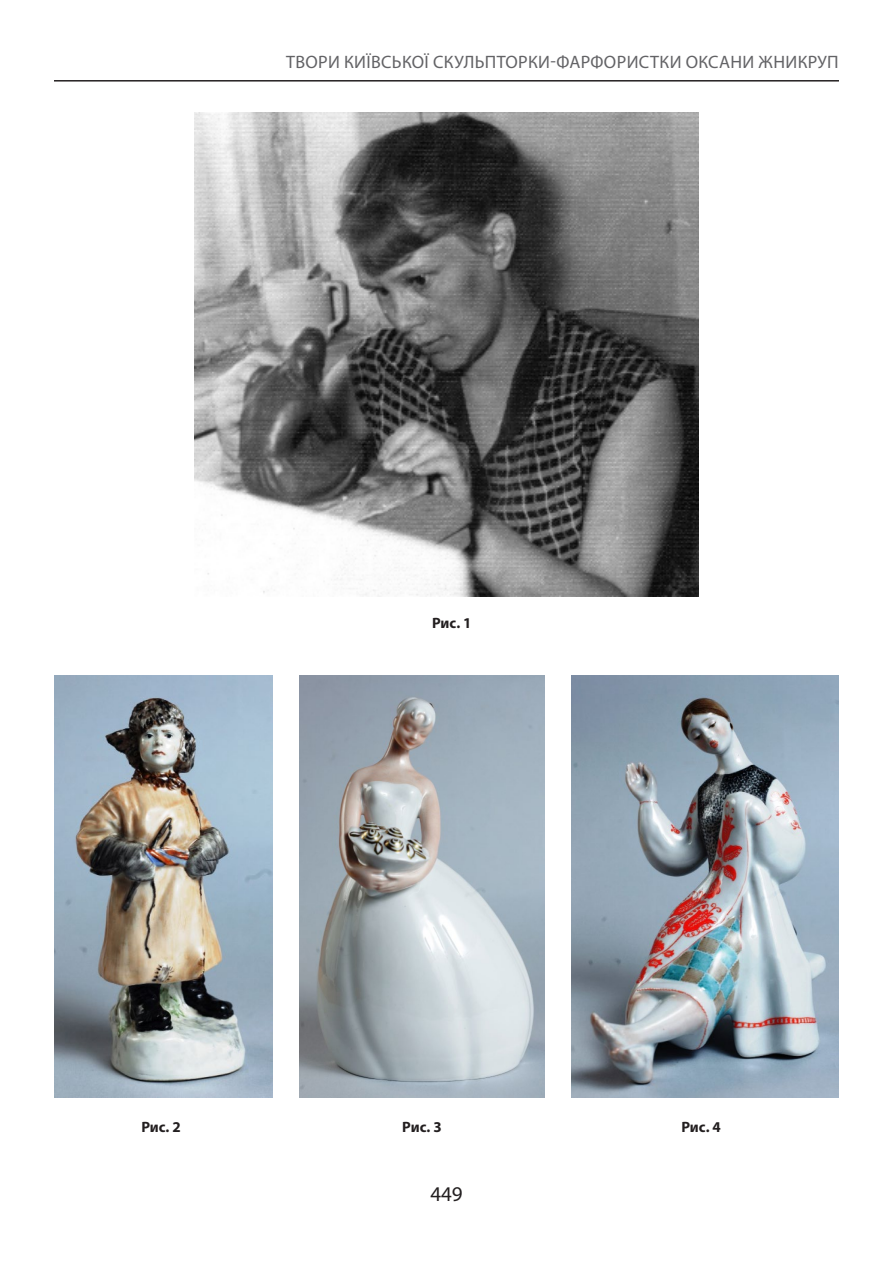
<style>
.page{position:relative;width:893px;height:1263px;background:#fff}
.page>*{position:absolute;margin:0;border:0;box-sizing:border-box;transform-origin:0 0}
.t1{font:21px "Myriad Pro";color:#231f20}
.t2{font:18px "Myriad Pro";letter-spacing:.02em;color:#636366}
.Примітки{font:700 15px "Myriad Pro";letter-spacing:-.005em;color:#231f20}
</style>
<div class="page">
<hr style="left:54px;top:80px;width:785px;height:2px;background:#231f20">
<img style="left:194px;top:113px;width:504px;height:484px">
<img style="left:54px;top:675px;width:218px;height:422px">
<img style="left:300px;top:675px;width:244px;height:422px">
<img style="left:571px;top:675px;width:268px;height:422px">
<p class="t2" style="left:286px;top:50px;width:554px">ТВОРИ КИЇВСЬКОЇ СКУЛЬПТОРКИ-ФАРФОРИСТКИ ОКСАНИ ЖНИКРУП</p>
<p class="Примітки" style="left:432px;top:613px;width:41px">Рис. 1</p>
<p class="Примітки" style="left:141px;top:1117px;width:41px">Рис. 2</p>
<p class="Примітки" style="left:402px;top:1117px;width:41px">Рис. 3</p>
<p class="Примітки" style="left:681px;top:1117px;width:41px">Рис. 4</p>
<p class="t1" style="left:430px;top:1180px;width:34px">449</p>
</div>
